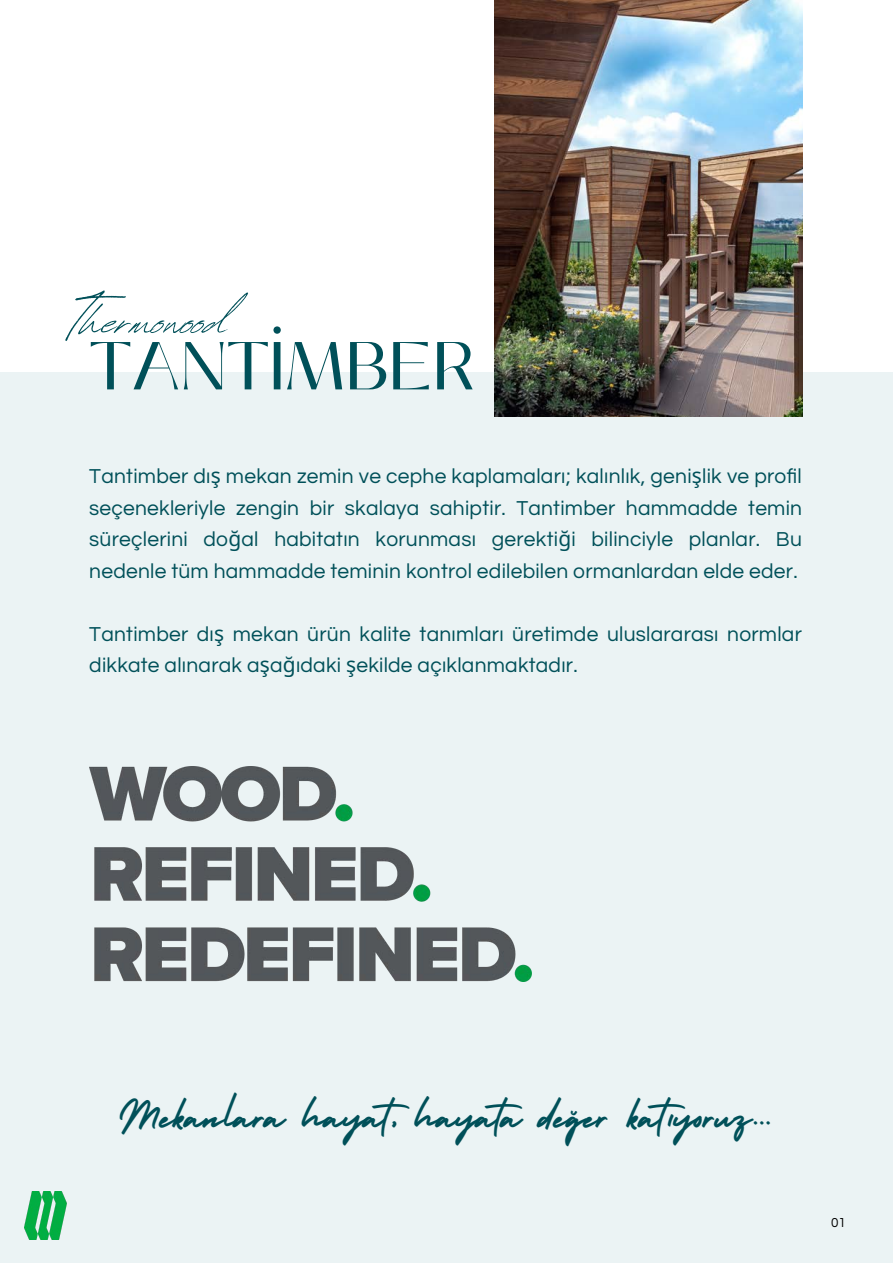
<style>
.page{position:relative;width:893px;height:1264px;background:#fff}
.page>*{position:absolute;margin:0;border:0;box-sizing:border-box;transform-origin:0 0}
.t1{font:69.75px "Revive 80 Signature";color:#005059}
.t2{font:67.5px "Black Mango";color:#005059}
.t3{font:48.45px "Holiday";color:#005059}
.t4{font:21px/31.5px "Questrial";letter-spacing:.01em;color:#005059;text-align:justify}
.t5{font:13.5px "Questrial";color:#000}
.s1{font-family:"Noto Sans"}
</style>
<div class="page">
<div style="left:0;top:372px;width:892px;height:890px;background:#ebf3f4"></div>
<img style="left:494px;top:0;width:308px;height:416px">
<img style="left:89px;top:767px;width:442px;height:214px">
<img style="left:25px;top:1191px;width:42px;height:48px">
<h1 class="t1" style="left:71px;top:267px;width:158px">Thermowood</h1>
<h2 class="t2" style="left:89px;top:315px;width:388px">TANTİMBER</h2>
<p class="t4" style="left:89px;top:461px;width:714px">Tantimber dı<span class="s1">ş</span> mekan zemin ve cephe kaplamaları; kalınlık, geni<span class="s1">ş</span>lik ve profil seçenekleriyle zengin bir skalaya sahiptir. Tantimber hammadde temin süreçlerini do<span class="s1">ğ</span>al habitatın korunması gerekti<span class="s1">ğ</span>i bilinciyle planlar. Bu nedenle tüm hammadde teminin kontrol edilebilen ormanlardan elde eder.</p>
<p class="t4" style="left:89px;top:618px;width:714px">Tantimber dı<span class="s1">ş</span> mekan ürün kalite tanımları üretimde uluslararası normlar dikkate alınarak a<span class="s1">ş</span>a<span class="s1">ğ</span>ıdaki <span class="s1">ş</span>ekilde açıklanmaktadır.</p>
<h3 class="t3" style="left:118px;top:1079px;width:654px">Mekanlara hayat, hayata değer katıyoruz...</h3>
<p class="t5" style="left:831px;top:1215px;width:16px">01</p>
</div>
